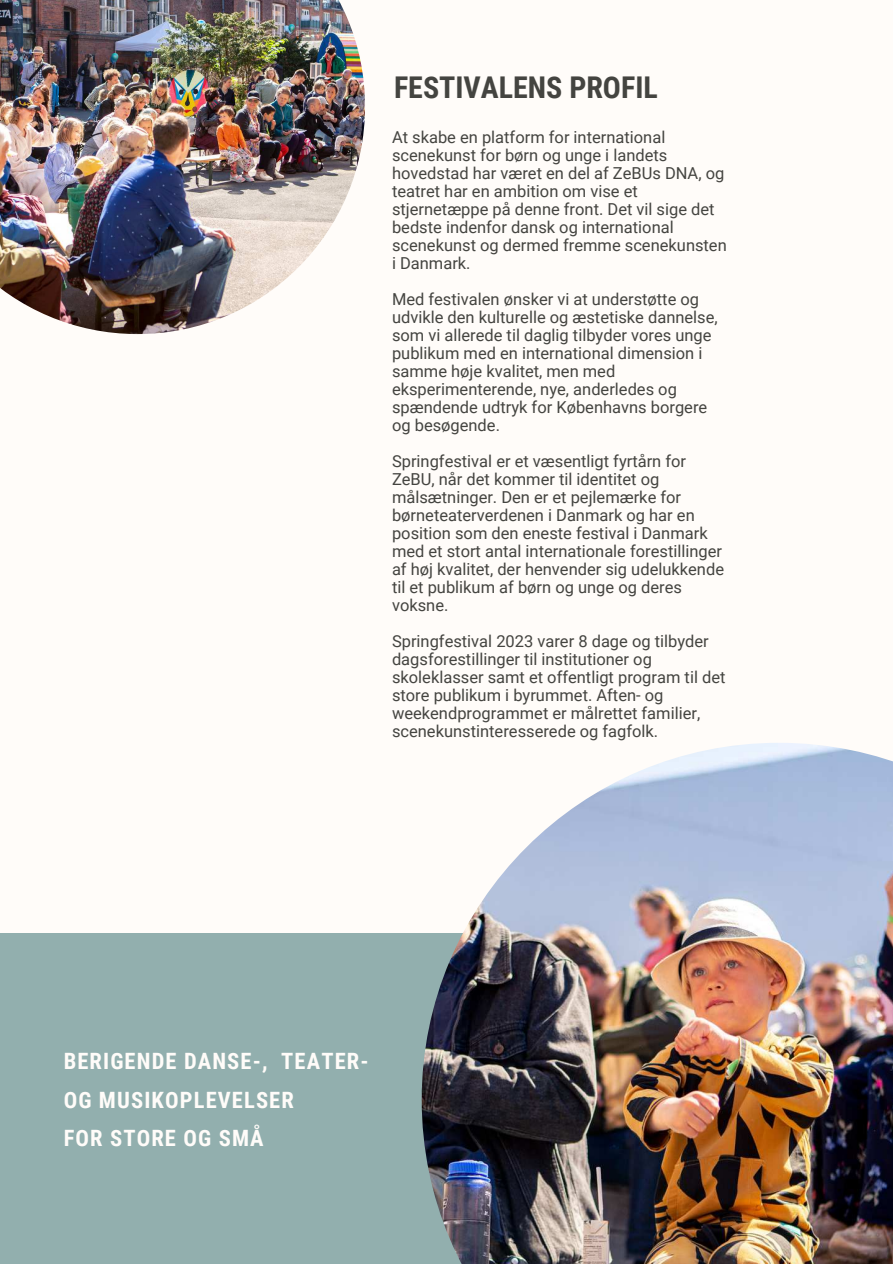
<style>
.page{position:relative;width:893px;height:1264px;background:#fff}
.page>*{position:absolute;margin:0;border:0;box-sizing:border-box;transform-origin:0 0}
.t1{font:700 30px "Roboto Condensed";color:#444440}
.t2{font:700 22.5px/38.2px "Roboto Condensed";letter-spacing:.05em;color:#fffcf9}
.t3{font:16.5px/18px "Roboto";color:#444440}
</style>
<div class="page">
<div style="left:0;top:0;width:892px;height:1262px;background:#fffcf9"></div>
<div style="left:0;top:933px;width:892px;height:330px;background:#92afae"></div>
<img style="left:421px;top:743px;width:471px;height:520px">
<img style="left:0;top:0;width:365px;height:334px">
<h1 class="t1" style="left:394px;top:66px;width:265px">FESTIVALENS PROFIL</h1>
<p class="t3" style="left:392px;top:127px;width:336px">At skabe en platform for international scenekunst for børn og unge i landets hovedstad har været en del af ZeBUs DNA, og teatret har en ambition om vise et stjernetæppe på denne front. Det vil sige det bedste indenfor dansk og international scenekunst og dermed fremme scenekunsten i Danmark.</p>
<p class="t3" style="left:392px;top:289px;width:327px">Med festivalen ønsker vi at understøtte og udvikle den kulturelle og æstetiske dannelse, som vi allerede til daglig tilbyder vores unge publikum med en international dimension i samme høje kvalitet, men med eksperimenterende, nye, anderledes og spændende udtryk for Københavns borgere og besøgende.</p>
<p class="t3" style="left:392px;top:451px;width:333px">Springfestival er et væsentligt fyrtårn for ZeBU, når det kommer til identitet og målsætninger. Den er et pejlemærke for børneteaterverdenen i Danmark og har en position som den eneste festival i Danmark med et stort antal internationale forestillinger af høj kvalitet, der henvender sig udelukkende til et publikum af børn og unge og deres voksne.</p>
<p class="t3" style="left:392px;top:631px;width:335px">Springfestival 2023 varer 8 dage og tilbyder dagsforestillinger til institutioner og skoleklasser samt et offentligt program til det store publikum i byrummet. Aften- og weekendprogrammet er målrettet familier, scenekunstinteresserede og fagfolk.</p>
<h2 class="t2" style="left:64px;top:1041px;width:306px">BERIGENDE DANSE-, TEATER-<br>OG MUSIKOPLEVELSER<br>FOR STORE OG SMÅ</h2>
</div>
